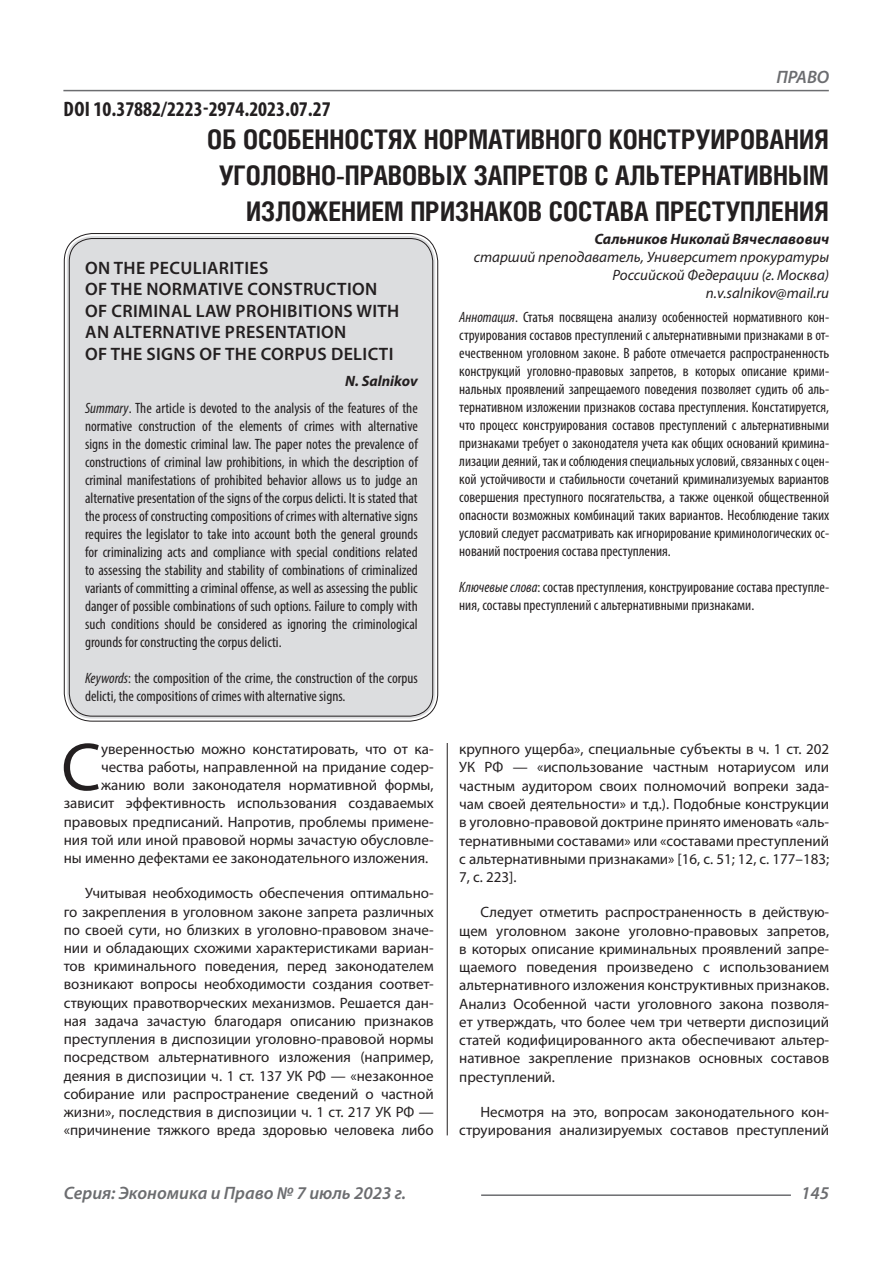
<style>
.page{position:relative;width:893px;height:1263px;background:#fff}
.page>*{position:absolute;margin:0;border:0;box-sizing:border-box;transform-origin:0 0}
.Статья_текст_первый{font:68.4px "Myriad Pro";color:#231f20}
.Статья_название{font:700 27px/36px "Helios Cond C";color:#231f20;text-align:right}
.ДОИ{font:700 condensed 21px "Myriad Pro";color:#231f20}
.Статья_название_англ{font:600 18px/21.6px "Myriad Pro";letter-spacing:.02em;color:#231f20}
.t1{font:italic 600 18px "Myriad Pro";color:#6c6d70}
.Статья_текст{font:15px/18.3px "Myriad Pro";color:#231f20;text-align:justify}
.Статья_аннотация_тек{font:condensed 15px/18px "Myriad Pro";color:#231f20;text-align:justify}
.Статья_аннотация_анг{font:condensed 15px/18px "Myriad Pro";color:#231f20;text-align:justify}
.Статья_текст_первый-2{font:15px "Myriad Pro";color:#231f20}
.Статья_автор_инфо{font:italic 15px/18px "Myriad Pro";color:#231f20;text-align:right}
.Статья_автор_инфо-2{font:italic 700 15px "Myriad Pro";color:#231f20}
.Статья_автор_англ{font:italic 700 15px "Myriad Pro";color:#231f20}
.s1{font-style:italic}
</style>
<div class="page">
<hr style="left:447px;top:128px;width:1px;height:1007px;background:#231f20">
<hr style="left:63px;top:90px;width:766px;height:1px;background:#6c6d70">
<hr style="left:481px;top:1194px;width:310px;height:2px;background:#6c6d70">
<div style="left:443px;top:100px;width:10px;height:643px;background:#fff"></div>
<div style="left:67px;top:236px;width:368px;height:483px;background:#dcdddf;border-radius:26px"></div>
<p class="ДОИ" style="left:64px;top:96px;width:269px">DOI 10.37882/2223-2974.2023.07.27</p>
<p class="t1" style="left:776px;top:66px;width:54px">ПРАВО</p>
<p class="Статья_название" style="left:207px;top:121px;width:623px">ОБ ОСОБЕННОСТЯХ НОРМАТИВНОГО КОНСТРУИРОВАНИЯ<br>УГОЛОВНО-ПРАВОВЫХ ЗАПРЕТОВ С АЛЬТЕРНАТИВНЫМ<br>ИЗЛОЖЕНИЕМ ПРИЗНАКОВ СОСТАВА ПРЕСТУПЛЕНИЯ</p>
<p class="Статья_автор_инфо-2" style="left:594px;top:229px;width:236px">Сальников Николай Вячеславович</p>
<p class="Статья_автор_инфо" style="left:474px;top:248px;width:357px">старший преподаватель, Университет прокуратуры<br>Российской Федерации (г. Москва)</p>
<p class="Статья_автор_инфо" style="left:706px;top:284px;width:125px">n.v.salnikov@mail.ru</p>
<p class="Статья_аннотация_тек" style="left:459px;top:308px;width:371px"><span class="s1">Аннотация</span>. Статья посвящена анализу особенностей нормативного кон&shy;струирования составов преступлений с альтернативными признаками в от&shy;ечественном уголовном законе. В работе отмечается распространенность конструкций уголовно-правовых запретов, в которых описание крими&shy;нальных проявлений запрещаемого поведения позволяет судить об аль&shy;тернативном изложении признаков состава преступления. Констатируется, что процесс конструирования составов преступлений с альтернативными признаками требует о законодателя учета как общих оснований кримина&shy;лизации деяний, так и соблюдения специальных условий, связанных с оцен&shy;кой устойчивости и стабильности сочетаний криминализуемых вариантов совершения преступного посягательства, а также оценкой общественной опасности возможных комбинаций таких вариантов. Несоблюдение таких условий следует рассматривать как игнорирование криминологических ос&shy;нований построения состава преступления.</p>
<p class="Статья_аннотация_тек" style="left:459px;top:578px;width:371px"><span class="s1">Ключевые слова</span>: состав преступления, конструирование состава преступле&shy;ния, составы преступлений с альтернативными признаками.</p>
<p class="Статья_название_англ" style="left:85px;top:256px;width:316px">ON THE PECULIARITIES<br>OF THE NORMATIVE CONSTRUCTION<br>OF CRIMINAL LAW PROHIBITIONS WITH<br>AN ALTERNATIVE PRESENTATION<br>OF THE SIGNS OF THE CORPUS DELICTI</p>
<p class="Статья_автор_англ" style="left:345px;top:371px;width:74px">N. Salnikov</p>
<p class="Статья_аннотация_анг" style="left:85px;top:398px;width:334px"><span class="s1">Summary</span>. The article is devoted to the analysis of the features of the normative construction of the elements of crimes with alternative signs in the domestic criminal law. The paper notes the prevalence of constructions of criminal law prohibitions, in which the description of criminal manifestations of prohibited behavior allows us to judge an alternative presentation of the signs of the corpus delicti. It is stated that the process of constructing compositions of crimes with alternative signs requires the legislator to take into account both the general grounds for criminalizing acts and compliance with special conditions related to assessing the stability and stability of combinations of criminalized variants of committing a criminal offense, as well as assessing the public danger of possible combinations of such options. Failure to comply with such conditions should be considered as ignoring the criminological grounds for constructing the corpus delicti.</p>
<p class="Статья_аннотация_анг" style="left:85px;top:668px;width:334px"><span class="s1">Keywords</span>: the composition of the crime, the construction of the corpus delicti, the compositions of crimes with alternative signs.</p>
<p class="Статья_текст_первый" style="left:61px;top:725px;width:41px">С</p>
<p class="Статья_текст_первый-2" style="left:101px;top:740px;width:334px">уверенностью можно констатировать, что от ка-</p>
<p class="Статья_текст_первый-2" style="left:101px;top:758px;width:334px">чества работы, направленной на придание содер-</p>
<p class="Статья_текст_первый-2" style="left:101px;top:776px;width:334px">жанию воли законодателя нормативной формы,</p>
<p class="Статья_текст_первый-2" style="left:64px;top:794px;width:371px">зависит эффективность использования создаваемых</p>
<p class="Статья_текст_первый-2" style="left:64px;top:812px;width:371px">правовых предписаний. Напротив, проблемы примене-</p>
<p class="Статья_текст_первый-2" style="left:64px;top:830px;width:371px">ния той или иной правовой нормы зачастую обусловле-</p>
<p class="Статья_текст_первый-2" style="left:64px;top:849px;width:365px">ны именно дефектами ее законодательного изложения.</p>
<p class="Статья_текст" style="left:64px;top:884px;width:371px;text-indent:21px">Учитывая необходимость обеспечения оптимально&shy;го закрепления в уголовном законе запрета различных по своей сути, но близких в уголовно-правовом значе&shy;нии и обладающих схожими характеристиками вариан&shy;тов криминального поведения, перед законодателем возникают вопросы необходимости создания соответ&shy;ствующих правотворческих механизмов. Решается дан&shy;ная задача зачастую благодаря описанию признаков преступления в диспозиции уголовно-правовой нормы посредством альтернативного изложения (например, деяния в диспозиции ч. 1 ст. 137 УК РФ — «незаконное собирание или распространение сведений о частной жизни», последствия в диспозиции ч. 1 ст. 217 УК РФ — «причинение тяжкого вреда здоровью человека либо</p>
<p class="Статья_текст" style="left:459px;top:740px;width:371px">крупного ущерба», специальные субъекты в ч. 1 ст. 202<br>УК РФ — «использование частным нотариусом или частным аудитором своих полномочий вопреки зада&shy;чам своей деятельности» и т.д.). Подобные конструкции в уголовно-правовой доктрине принято именовать «аль&shy;тернативными составами» или «составами преступлений с альтернативными признаками» [16, с. 51; 12, с. 177–183; 7, с. 223].</p>
<p class="Статья_текст" style="left:459px;top:903px;width:371px;text-indent:21px">Следует отметить распространенность в действую&shy;щем уголовном законе уголовно-правовых запретов, в которых описание криминальных проявлений запре&shy;щаемого поведения произведено с использованием альтернативного изложения конструктивных признаков.<br>Анализ Особенной части уголовного закона позволя&shy;ет утверждать, что более чем три четверти диспозиций статей кодифицированного акта обеспечивают альтер&shy;нативное закрепление признаков основных составов преступлений.</p>
<p class="Статья_текст" style="left:459px;top:1102px;width:371px;text-align:right">Несмотря на это, вопросам законодательного кон&shy;струирования анализируемых составов преступлений</p>
<p class="t1" style="left:64px;top:1182px;width:344px">Серия: Экономика и Право № 7 июль 2023 г.</p>
<p class="t1" style="left:801px;top:1182px;width:30px">145</p>
</div>
